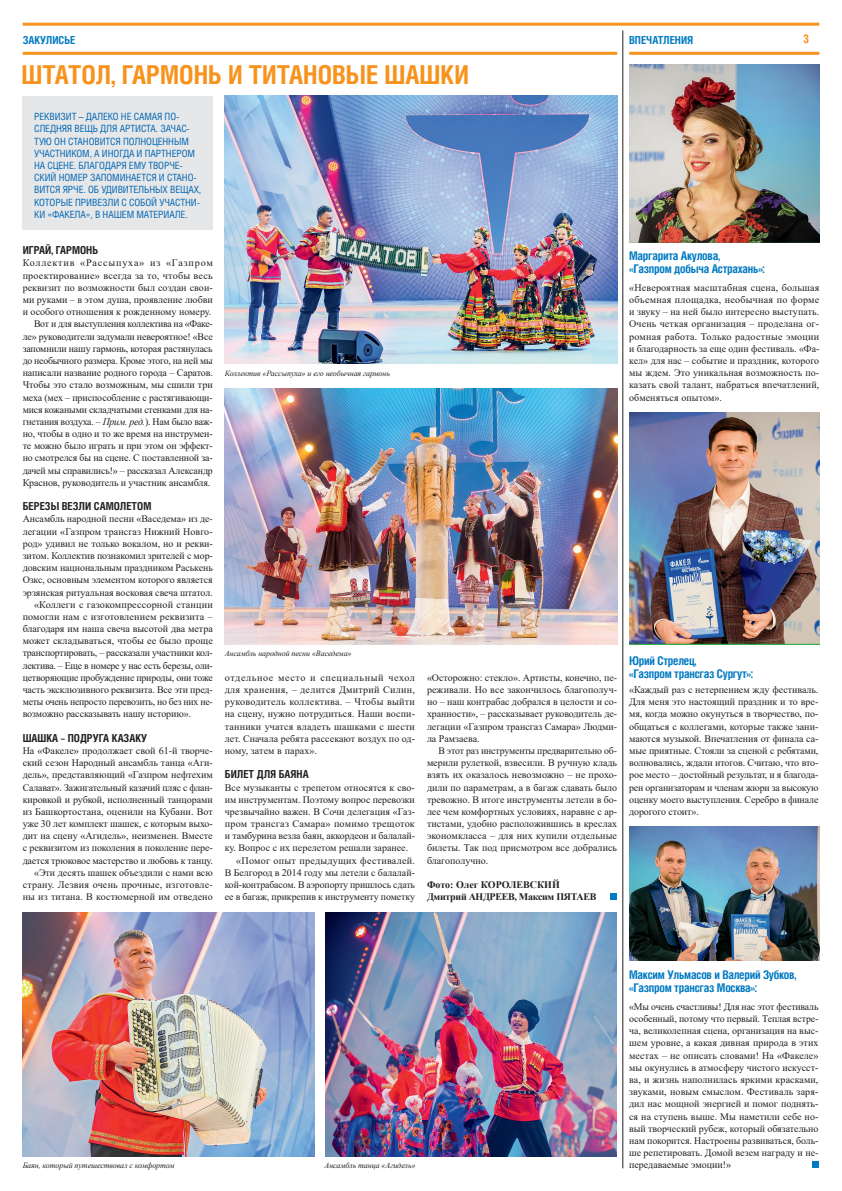
<style>
.page{position:relative;width:842px;height:1191px;background:#fff}
.page>*{position:absolute;margin:0;border:0;box-sizing:border-box;transform-origin:0 0}
.Text{font:700 26px "Helios Cond C";color:#f7931d}
.Text-2{font:700 12px "Helios Cond";letter-spacing:-.02em;color:#007ac2}
.t1{font:700 12px "Helios Cond C";color:#f7931d}
.Рабочие{font:700 11px "Helios Cond C";color:#231f20}
.Text-3{font:700 11px "Helios Cond C";color:#007bc3}
.Текст_статьи{font:10px/12.2px "Times New Roman";letter-spacing:-.005em;color:#231f20;text-align:justify}
.Text-4{font:10px/12.2px "Helios Cond C";letter-spacing:-.01em;color:#0166b3}
.Текст_статьи-2{font:700 10px "Times New Roman";letter-spacing:-.03em;color:#231f20}
.Текст_статьи-3{font:700 10px "Times New Roman";color:#231f20}
.Текст_статьи-4{font:italic 8px "Times New Roman";letter-spacing:-.01em;color:#231f20}
.s1{font-style:italic}
</style>
<div class="page">
<img style="left:23px;top:912px;width:291px;height:244px">
<img style="left:325px;top:912px;width:292px;height:244px">
<hr style="left:23px;top:23px;width:796px;height:3px;background:#f7931d">
<div style="left:23px;top:96px;width:190px;height:134px;background:#e6e7e9"></div>
<hr style="left:622px;top:31px;width:1px;height:1137px;background:#231f20">
<hr style="left:23px;top:52px;width:594px;height:3px;background:#f7931d">
<hr style="left:629px;top:52px;width:190px;height:3px;background:#f7931d">
<img style="left:225px;top:96px;width:392px;height:268px">
<img style="left:225px;top:388px;width:392px;height:256px">
<div style="left:610px;top:893px;width:6px;height:7px;background:#007bc3"></div>
<img style="left:629px;top:64px;width:191px;height:178px">
<img style="left:629px;top:412px;width:191px;height:232px">
<img style="left:629px;top:826px;width:191px;height:134px">
<div style="left:812px;top:1161px;width:7px;height:7px;background:#007bc3"></div>
<p class="Text-3" style="left:23px;top:34px;width:54px">ЗАКУЛИСЬЕ</p>
<p class="Text-3" style="left:629px;top:34px;width:66px">ВПЕЧАТЛЕНИЯ</p>
<p class="t1" style="left:803px;top:31px;width:8px">3</p>
<p class="Text" style="left:22px;top:59px;width:449px">ШТАТОЛ, ГАРМОНЬ И ТИТАНОВЫЕ ШАШКИ</p>
<p class="Text-4" style="left:34px;top:110px;width:169px">РЕКВИЗИТ – ДАЛЕКО НЕ САМАЯ ПО-<br>СЛЕДНЯЯ ВЕЩЬ ДЛЯ АРТИСТА. ЗАЧАС-<br>ТУЮ ОН СТАНОВИТСЯ ПОЛНОЦЕННЫМ<br>УЧАСТНИКОМ, А ИНОГДА И ПАРТНЕРОМ<br>НА СЦЕНЕ. БЛАГОДАРЯ ЕМУ ТВОРЧЕ-<br>СКИЙ НОМЕР ЗАПОМИНАЕТСЯ И СТАНО-<br>ВИТСЯ ЯРЧЕ. ОБ УДИВИТЕЛЬНЫХ ВЕЩАХ,<br>КОТОРЫЕ ПРИВЕЗЛИ С СОБОЙ УЧАСТНИ-<br>КИ «ФАКЕЛА», В НАШЕМ МАТЕРИАЛЕ.</p>
<p class="Рабочие" style="left:23px;top:244px;width:77px">ИГРАЙ, ГАРМОНЬ</p>
<p class="Текст_статьи" style="left:23px;top:257px;width:192px">Коллектив «Рассыпуха» из «Газпром проектирование» всегда за то, чтобы весь реквизит по возможности был создан свои&shy;ми руками – в этом душа, проявление любви и особого отношения к рожденному номеру.</p>
<p class="Текст_статьи" style="left:23px;top:317px;width:192px;text-indent:11px">Вот и для выступления коллектива на «Факе&shy;ле» руководители задумали невероятное! «Все запомнили нашу гармонь, которая растянулась до необычного размера. Кроме этого, на ней мы написали название родного города – Саратов.<br>Чтобы это стало возможным, мы сшили три меха (мех – приспособление с растягивающи&shy;мися кожаными складчатыми стенками для на&shy;гнетания воздуха. – <span class="s1">Прим. ред.</span>). Нам было важ&shy;но, чтобы в одно и то же время на инструмен&shy;те можно было играть и при этом он эффект&shy;но смотрелся бы на сцене. С поставленной за&shy;дачей мы справились!» – рассказал Александр Краснов, руководитель и участник ансамбля.</p>
<p class="Рабочие" style="left:23px;top:500px;width:130px">БЕРЕЗЫ ВЕЗЛИ САМОЛЕТОМ</p>
<p class="Текст_статьи" style="left:23px;top:512px;width:192px">Ансамбль народной песни «Васедема» из де&shy;легации «Газпром трансгаз Нижний Новго&shy;род» удивил не только вокалом, но и рекви&shy;зитом. Коллектив познакомил зрителей с мор&shy;довским национальным праздником Раськень Озкс, основным элементом которого является эрзянская ритуальная восковая свеча штатол.</p>
<p class="Текст_статьи" style="left:23px;top:598px;width:192px;text-indent:11px">«Коллеги с газокомпрессорной станции помогли нам с изготовлением реквизита – благодаря им наша свеча высотой два метра может складываться, чтобы ее было проще транспортировать, – рассказали участники кол&shy;лектива. – Еще в номере у нас есть березы, оли&shy;цетворяющие пробуждение природы, они тоже часть эксклюзивного реквизита. Все эти пред&shy;меты очень непросто перевозить, но без них не&shy;возможно рассказывать нашу историю».</p>
<p class="Рабочие" style="left:23px;top:731px;width:126px">ШАШКА – ПОДРУГА КАЗАКУ</p>
<p class="Текст_статьи" style="left:23px;top:744px;width:192px">На «Факеле» продолжает свой 61-й творче&shy;ский сезон Народный ансамбль танца «Аги&shy;дель», представляющий «Газпром нефтехим Салават». Зажигательный казачий пляс с флан&shy;кировкой и рубкой, исполненный танцорами из Башкортостана, оценили на Кубани. Вот уже 30 лет комплект шашек, с которым выхо&shy;дит на сцену «Агидель», неизменен. Вместе с реквизитом из поколения в поколение пере&shy;дается трюковое мастерство и любовь к танцу.</p>
<p class="Текст_статьи" style="left:23px;top:866px;width:192px;text-indent:11px">«Эти десять шашек объездили с нами всю страну. Лезвия очень прочные, изготовле&shy;ны из титана. В костюмерной им отведено</p>
<p class="Текст_статьи-4" style="left:225px;top:368px;width:167px">Коллектив «Рассыпуха» и его необычная гармонь</p>
<p class="Текст_статьи-4" style="left:225px;top:648px;width:128px">Ансамбль народной песни «Васедема»</p>
<p class="Текст_статьи" style="left:225px;top:671px;width:192px">отдельное место и специальный чехол для хранения, – делится Дмитрий Силин, руководитель коллектива. – Чтобы выйти на сцену, нужно потрудиться. Наши воспи&shy;танники учатся владеть шашками с шести лет. Сначала ребята рассекают воздух по од&shy;ному, затем в парах».</p>
<p class="Рабочие" style="left:225px;top:768px;width:85px">БИЛЕТ ДЛЯ БАЯНА</p>
<p class="Текст_статьи" style="left:225px;top:780px;width:192px">Все музыканты с трепетом относятся к сво&shy;им инструментам. Поэтому вопрос перевозки чрезвычайно важен. В Сочи делегация «Газ&shy;пром трансгаз Самара» помимо трещоток и тамбурина везла баян, аккордеон и балалай&shy;ку. Вопрос с их перелетом решали заранее.</p>
<p class="Текст_статьи" style="left:225px;top:854px;width:192px;text-indent:11px">«Помог опыт предыдущих фестивалей.<br>В Белгород в 2014 году мы летели с балалай&shy;кой-контрабасом. В аэропорту пришлось сдать ее в багаж, прикрепив к инструменту пометку</p>
<p class="Текст_статьи" style="left:427px;top:671px;width:192px">«Осторожно: стекло». Артисты, конечно, пе&shy;реживали. Но все закончилось благополуч&shy;но – наш контрабас добрался в целости и со&shy;хранности», – рассказывает руководитель де&shy;легации «Газпром трансгаз Самара» Людми&shy;ла Рамзаева.</p>
<p class="Текст_статьи" style="left:427px;top:744px;width:192px;text-indent:11px">В этот раз инструменты предварительно об&shy;мерили рулеткой, взвесили. В ручную кладь взять их оказалось невозможно – не прохо&shy;дили по параметрам, а в багаж сдавать было тревожно. В итоге инструменты летели в бо&shy;лее чем комфортных условиях, наравне с ар&shy;тистами, удобно расположившись в креслах экономкласса – для них купили отдельные билеты. Так под присмотром все добрались благополучно.</p>
<p class="Текст_статьи-3" style="left:427px;top:877px;width:134px">Фото: Олег КОРОЛЕВСКИЙ</p>
<p class="Текст_статьи-2" style="left:427px;top:889px;width:171px">Дмитрий АНДРЕЕВ, Максим ПЯТАЕВ</p>
<p class="Text-2" style="left:629px;top:249px;width:92px">Маргарита Акулова,</p>
<p class="Text-2" style="left:629px;top:262px;width:137px">«Газпром добыча Астрахань»:</p>
<p class="Текст_статьи" style="left:629px;top:281px;width:192px">«Невероятная масштабная сцена, большая объемная площадка, необычная по форме и звуку – на ней было интересно выступать.<br>Очень четкая организация – проделана ог&shy;ромная работа. Только радостные эмоции и благодарность за еще один фестиваль. «Фа&shy;кел» для нас – событие и праздник, которого мы ждем. Это уникальная возможность по&shy;казать свой талант, набраться впечатлений, обменяться опытом».</p>
<p class="Text-2" style="left:629px;top:654px;width:69px">Юрий Стрелец,</p>
<p class="Text-2" style="left:629px;top:667px;width:125px">«Газпром трансгаз Сургут»:</p>
<p class="Текст_статьи" style="left:629px;top:683px;width:191px">«Каждый раз с нетерпением жду фестиваль.<br>Для меня это настоящий праздник и то вре&shy;мя, когда можно окунуться в творчество, по&shy;общаться с коллегами, которые также зани&shy;маются музыкой. Впечатления от финала са&shy;мые приятные. Стояли за сценой с ребятами, волновались, ждали итогов. Считаю, что вто&shy;рое место – достойный результат, и я благода&shy;рен организаторам и членам жюри за высокую оценку моего выступления. Серебро в финале дорогого стоит».</p>
<p class="Текст_статьи-4" style="left:23px;top:1160px;width:153px">Баян, который путешествовал с комфортом</p>
<p class="Текст_статьи-4" style="left:325px;top:1160px;width:92px">Ансамбль танца «Агидель»</p>
<p class="Text-2" style="left:629px;top:968px;width:169px">Максим Ульмасов и Валерий Зубков,</p>
<p class="Text-2" style="left:629px;top:981px;width:129px">«Газпром трансгаз Москва»:</p>
<p class="Текст_статьи" style="left:629px;top:1000px;width:191px">«Мы очень счастливы! Для нас этот фестиваль особенный, потому что первый. Теплая встре&shy;ча, великолепная сцена, организация на выс&shy;шем уровне, а какая дивная природа в этих местах – не описать словами! На «Факеле» мы окунулись в атмосферу чистого искусст&shy;ва, и жизнь наполнилась яркими красками, звуками, новым смыслом. Фестиваль заря&shy;дил нас мощной энергией и помог поднять&shy;ся на ступень выше. Мы наметили себе но&shy;вый творческий рубеж, который обязательно нам покорится. Настроены развиваться, боль&shy;ше репетировать. Домой везем награду и не&shy;передаваемые эмоции!»</p>
</div>
